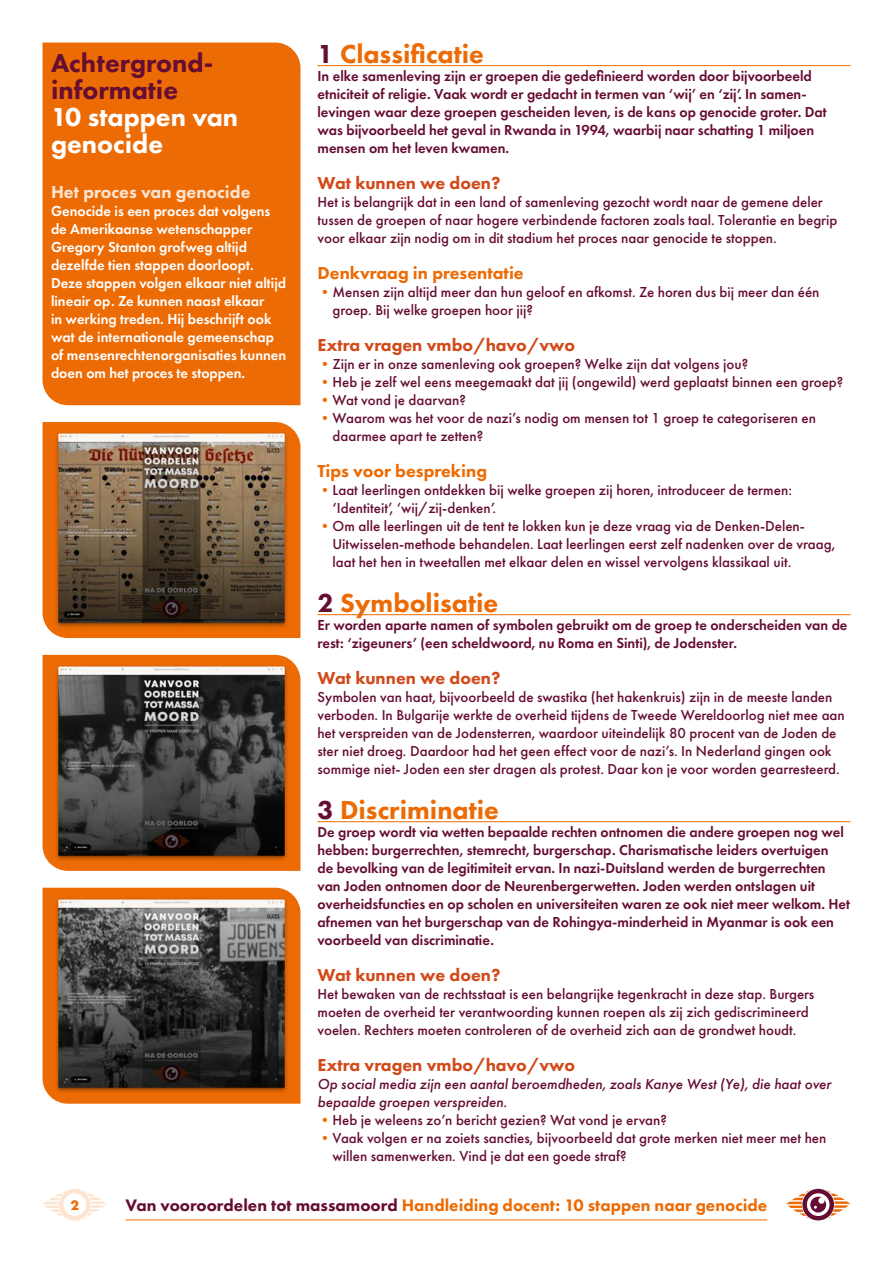
<style>
.page{position:relative;width:893px;height:1263px;background:#fff}
.page>*{position:absolute;margin:0;border:0;box-sizing:border-box;transform-origin:0 0}
.t1{font:800 27px "Futura PT";color:#ed6b04}
.t2{font:800 27px/27px "Futura PT";color:#660d33}
.t3{font:800 27px/27px "Futura PT";color:#fff}
.t4{font:800 18px "Futura PT";color:#d24a1a}
.t5{font:800 18px "Futura PT";color:#ed6b04}
.t6{font:800 18px "Futura PT";color:#fde4d0}
.t7{font:800 17.25px "Futura PT";color:#ed6b04}
.t8{font:500 15px/18px "Futura PT";color:#660d33}
.t9{font:600 15px/18px "Futura PT";color:#660d33}
.t10{font:600 15px/18px "Futura PT";color:#fff}
.t11{font:italic 500 15px/18px "Futura PT";color:#660d33}
.t12{font:700 14.25px "Futura PT";color:#ed6b04}
.s1{color:#660d33}
.s2{color:#ed6b04}
</style>
<div class="page">
<svg style="left:43px;top:1189px;width:64px;height:31px"></svg>
<svg style="left:786px;top:1189px;width:64px;height:31px"></svg>
<hr style="left:126px;top:1219px;width:641px;height:1px;background:#ed6b04">
<hr style="left:317px;top:65px;width:533px;height:1px;background:#ed6b04">
<hr style="left:317px;top:614px;width:533px;height:1px;background:#ed6b04">
<hr style="left:317px;top:821px;width:533px;height:1px;background:#ed6b04">
<div style="left:43px;top:43px;width:257px;height:362px;background:#ed6b04"></div>
<div style="left:43px;top:422px;width:257px;height:216px;background:#ed6b04"></div>
<img style="left:53px;top:430px;width:237px;height:200px">
<div style="left:43px;top:655px;width:257px;height:216px;background:#ed6b04"></div>
<img style="left:53px;top:663px;width:237px;height:200px">
<div style="left:43px;top:888px;width:257px;height:216px;background:#ed6b04"></div>
<img style="left:53px;top:895px;width:237px;height:201px">
<h1 class="t2" style="left:51px;top:49px;width:164px">Achtergrond&shy;informatie</h1>
<h1 class="t3" style="left:51px;top:103px;width:189px">10 stappen van genocide</h1>
<p class="t6" style="left:51px;top:180px;width:201px">Het proces van genocide</p>
<p class="t10" style="left:51px;top:201px;width:237px">Genocide is een proces dat volgens de Amerikaanse wetenschapper Gregory Stanton grofweg altijd dezelfde tien stappen doorloopt.<br>Deze stappen volgen elkaar niet altijd lineair op. Ze kunnen naast elkaar<br>in werking treden. Hij beschrijft ook wat de internationale gemeenschap of mensenrechtenorganisaties kunnen doen om het proces te stoppen.</p>
<h1 class="t1" style="left:317px;top:37px;width:168px"><span class="s1">1</span> Classificatie</h1>
<p class="t9" style="left:317px;top:67px;width:511px">In elke samenleving zijn er groepen die gedefinieerd worden door bijvoorbeeld etniciteit of religie. Vaak wordt er gedacht in termen van ‘wij’ en ‘zij’. In samen&shy;levingen waar deze groepen gescheiden leven, is de kans op genocide groter. Dat was bijvoorbeeld het geval in Rwanda in 1994, waarbij naar schatting 1 miljoen mensen om het leven kwamen.</p>
<p class="t4" style="left:317px;top:172px;width:185px">Wat kunnen we doen?</p>
<p class="t8" style="left:317px;top:193px;width:522px">Het is belangrijk dat in een land of samenleving gezocht wordt naar de gemene deler tussen de groepen of naar hogere verbindende factoren zoals taal. Tolerantie en begrip voor elkaar zijn nodig om in dit stadium het proces naar genocide te stoppen.</p>
<p class="t5" style="left:317px;top:262px;width:208px">Denkvraag in presentatie</p>
<p class="t8" style="left:332px;top:283px;width:489px;text-indent:-15px"><span class="s2">•</span>Mensen zijn altijd meer dan hun geloof en afkomst. Ze horen dus bij meer dan één groep. Bij welke groepen hoor jij?</p>
<p class="t4" style="left:317px;top:334px;width:259px">Extra vragen vmbo/havo/vwo</p>
<p class="t8" style="left:317px;top:355px;width:432px"><span class="s2">•</span>Zijn er in onze samenleving ook groepen? Welke zijn dat volgens jou?</p>
<p class="t8" style="left:317px;top:373px;width:527px"><span class="s2">•</span>Heb je zelf wel eens meegemaakt dat jij (ongewild) werd geplaatst binnen een groep?</p>
<p class="t8" style="left:317px;top:391px;width:150px"><span class="s2">•</span>Wat vond je daarvan?</p>
<p class="t8" style="left:332px;top:409px;width:485px;text-indent:-15px"><span class="s2">•</span>Waarom was het voor de nazi’s nodig om mensen tot 1 groep te categoriseren en daarmee apart te zetten?</p>
<p class="t5" style="left:317px;top:460px;width:171px">Tips voor bespreking</p>
<p class="t8" style="left:332px;top:481px;width:461px;text-indent:-15px"><span class="s2">•</span>Laat leerlingen ontdekken bij welke groepen zij horen, introduceer de termen: ‘Identiteit’, ‘wij/zij-denken’.</p>
<p class="t8" style="left:332px;top:517px;width:504px;text-indent:-15px"><span class="s2">•</span>Om alle leerlingen uit de tent te lokken kun je deze vraag via de Denken-Delen-<br>Uitwisselen-methode behandelen. Laat leerlingen eerst zelf nadenken over de vraag, laat het hen in tweetallen met elkaar delen en wissel vervolgens klassikaal uit.</p>
<h1 class="t1" style="left:317px;top:586px;width:182px"><span class="s1">2</span> Symbolisatie</h1>
<p class="t9" style="left:317px;top:616px;width:531px">Er worden aparte namen of symbolen gebruikt om de groep te onderscheiden van de rest: ‘zigeuners’ (een scheldwoord, nu Roma en Sinti), de Jodenster.</p>
<p class="t4" style="left:317px;top:667px;width:185px">Wat kunnen we doen?</p>
<p class="t8" style="left:317px;top:688px;width:529px">Symbolen van haat, bijvoorbeeld de swastika (het hakenkruis) zijn in de meeste landen verboden. In Bulgarije werkte de overheid tijdens de Tweede Wereldoorlog niet mee aan het verspreiden van de Jodensterren, waardoor uiteindelijk 80 procent van de Joden de ster niet droeg. Daardoor had het geen effect voor de nazi’s. In Nederland gingen ook sommige niet- Joden een ster dragen als protest. Daar kon je voor worden gearresteerd.</p>
<h1 class="t1" style="left:317px;top:793px;width:183px"><span class="s1">3</span> Discriminatie</h1>
<p class="t9" style="left:317px;top:823px;width:534px">De groep wordt via wetten bepaalde rechten ontnomen die andere groepen nog wel hebben: burgerrechten, stemrecht, burgerschap. Charismatische leiders overtuigen<br>de bevolking van de legitimiteit ervan. In nazi-Duitsland werden de burgerrechten van Joden ontnomen door de Neurenbergerwetten. Joden werden ontslagen uit overheidsfuncties en op scholen en universiteiten waren ze ook niet meer welkom. Het afnemen van het burgerschap van de Rohingya-minderheid in Myanmar is ook een voorbeeld van discriminatie.</p>
<p class="t4" style="left:317px;top:964px;width:185px">Wat kunnen we doen?</p>
<p class="t8" style="left:317px;top:985px;width:498px">Het bewaken van de rechtsstaat is een belangrijke tegenkracht in deze stap. Burgers moeten de overheid ter verantwoording kunnen roepen als zij zich gediscrimineerd voelen. Rechters moeten controleren of de overheid zich aan de grondwet houdt.</p>
<p class="t4" style="left:317px;top:1054px;width:259px">Extra vragen vmbo/havo/vwo</p>
<p class="t11" style="left:317px;top:1075px;width:515px">Op social media zijn een aantal beroemdheden, zoals Kanye West (Ye), die haat over bepaalde groepen verspreiden.</p>
<p class="t8" style="left:317px;top:1111px;width:351px"><span class="s2">•</span>Heb je weleens zo’n bericht gezien? Wat vond je ervan?</p>
<p class="t8" style="left:332px;top:1129px;width:495px;text-indent:-15px"><span class="s2">•</span>Vaak volgen er na zoiets sancties, bijvoorbeeld dat grote merken niet meer met hen willen samenwerken. Vind je dat een goede straf?</p>
<p class="t12" style="left:70px;top:1196px;width:10px">2</p>
<p class="t7" style="left:126px;top:1194px;width:643px"><span class="s1">Van vooroordelen tot massamoord</span> Handleiding docent: 10 stappen naar genocide</p>
</div>
